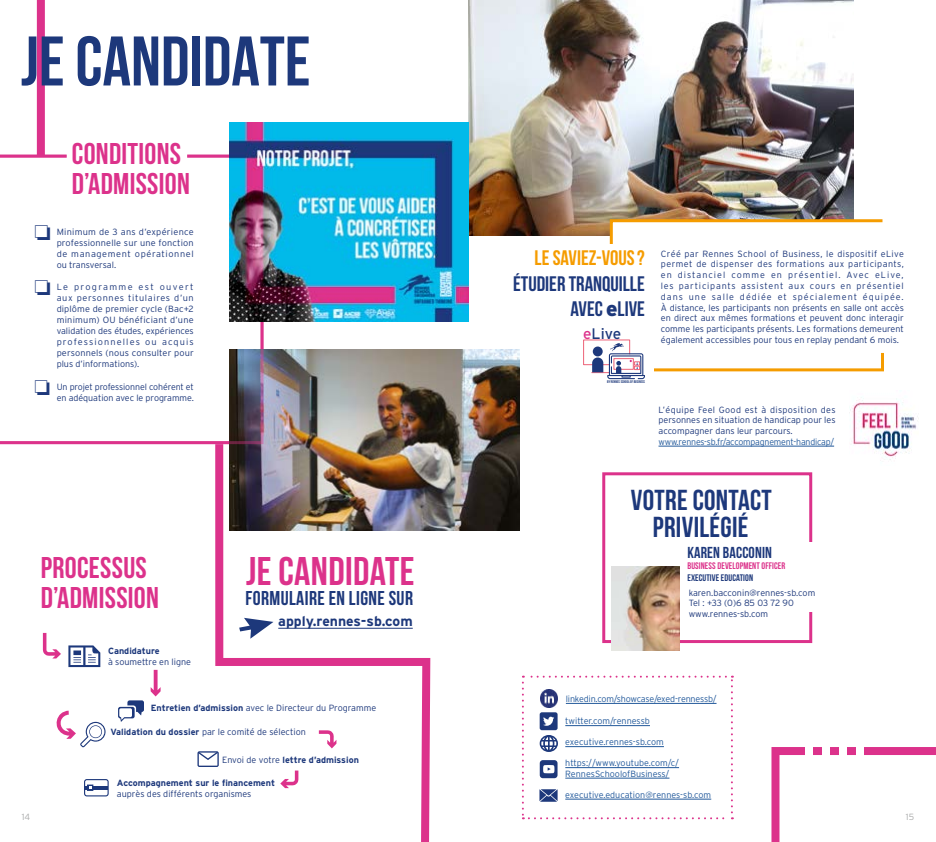
<style>
.page{position:relative;width:936px;height:842px;background:#fff}
.page>*{position:absolute;margin:0;border:0;box-sizing:border-box;transform-origin:0 0}
.t1{font:700 70px "Bebas Neue";color:#1d387b}
.t2{font:700 40px "Bebas Neue";letter-spacing:.01em;color:#dc328b}
.t3{font:700 30px/30px "Bebas Neue";letter-spacing:.01em;color:#dc328b}
.t4{font:700 28.9px/27.1px "Bebas Neue";letter-spacing:.01em;color:#1d387b;text-align:center}
.t5{font:700 21px/25.2px "Bebas Neue";color:#1d387b;text-align:right}
.t6{font:700 21px "Bebas Neue";color:#f59c00}
.t7{font:700 20px "Bebas Neue";letter-spacing:.02em;color:#1d387b}
.t8{font:700 15.9px "Bebas Neue";letter-spacing:.01em;color:#1d387b}
.t9{font:15.2px "Interstate";color:#1d387b}
.t10{font:700 14px "Interstate";color:#1d387b}
.t11{font:700 9.5px "Bebas Neue";letter-spacing:.01em;color:#dc328b}
.t12{font:700 9.5px "Bebas Neue";letter-spacing:.01em;color:#1d387b}
.t13{font:300 9px/10.8px "Interstate";color:#1d387b;text-align:justify}
.t14{font:300 9px/10.5px "Interstate";letter-spacing:-.015em;color:#22599b}
.t15{font:700 9px "Interstate";color:#1d387b}
.t16{font:300 9px "Interstate";color:#abacac}
.t17{font:3.9px "Bebas Neue";color:#1d387b}
.s1{font-weight:700}
.s2{font-weight:300}
.s3{font-family:"Interstate";font-weight:900}
.s4{color:#dc328b}
</style>
<div class="page">
<img style="left:849px;top:398px;width:69px;height:62px">
<img style="left:468px;top:0;width:385px;height:235px">
<div style="left:37px;top:0;width:8px;height:414px;background:#dc328b"></div>
<svg style="left:215px;top:446px;width:219px;height:396px"></svg>
<svg style="left:280px;top:770px;width:18px;height:18px"></svg>
<svg style="left:319px;top:730px;width:17px;height:18px"></svg>
<svg style="left:151px;top:670px;width:10px;height:26px"></svg>
<svg style="left:197px;top:751px;width:22px;height:16px"></svg>
<svg style="left:56px;top:711px;width:49px;height:36px"></svg>
<svg style="left:84px;top:779px;width:25px;height:17px"></svg>
<svg style="left:68px;top:645px;width:32px;height:22px"></svg>
<svg style="left:118px;top:700px;width:26px;height:22px"></svg>
<svg style="left:43px;top:633px;width:18px;height:25px"></svg>
<svg style="left:608px;top:218px;width:276px;height:154px"></svg>
<div style="left:476px;top:244px;width:177px;height:77px;background:#fff"></div>
<img style="left:230px;top:349px;width:289px;height:181px">
<hr style="left:278px;top:628px;width:135px;height:1px;background:#1d387b">
<svg style="left:239px;top:618px;width:34px;height:21px"></svg>
<svg style="left:771px;top:747px;width:164px;height:95px"></svg>
<svg style="left:522px;top:676px;width:210px;height:143px"></svg>
<div style="left:855px;top:735px;width:8px;height:25px;background:#fff"></div>
<div style="left:821px;top:735px;width:8px;height:25px;background:#fff"></div>
<div style="left:838px;top:735px;width:8px;height:25px;background:#fff"></div>
<div style="left:805px;top:735px;width:8px;height:25px;background:#fff"></div>
<svg style="left:0;top:153px;width:264px;height:293px"></svg>
<div style="left:569px;top:321px;width:85px;height:72px;background:#fff"></div>
<svg style="left:583px;top:339px;width:62px;height:40px"></svg>
<img style="left:230px;top:123px;width:238px;height:198px">
<div style="left:602px;top:472px;width:210px;height:171px;background:#fff;border:3px solid #dc328b"></div>
<img style="left:611px;top:567px;width:69px;height:83px">
<div style="left:687px;top:542px;width:144px;height:69px;background:#fff"></div>
<hr style="left:658px;top:446px;width:176px;height:1px;background:#22599b">
<svg style="left:35px;top:225px;width:15px;height:15px"></svg>
<svg style="left:35px;top:280px;width:15px;height:15px"></svg>
<svg style="left:35px;top:380px;width:15px;height:14px"></svg>
<h1 class="t1" style="left:21px;top:23px;width:291px">JE CANDIDATE</h1>
<h3 class="t3" style="left:72px;top:138px;width:119px">CONDITIONS<br>D’ADMISSION</h3>
<p class="t13" style="left:57px;top:226px;width:139px">Minimum de 3 ans d’expérience professionnelle sur une fonction de management opérationnel ou transversal.</p>
<p class="t13" style="left:57px;top:281px;width:139px">Le programme est ouvert aux personnes titulaires d’un diplôme de premier cycle (Bac+2 minimum) OU bénéficiant d’une validation des études, expériences professionnelles ou acquis personnels (nous consulter pour plus d’informations).</p>
<p class="t13" style="left:57px;top:381px;width:139px">Un projet professionnel cohérent et en adéquation avec le programme.</p>
<h3 class="t3" style="left:41px;top:552px;width:119px">PROCESSUS<br>D’ADMISSION</h3>
<p class="t15" style="left:108px;top:645px;width:53px">Candidature</p>
<p class="t13" style="left:108px;top:656px;width:84px">à soumettre en ligne</p>
<h2 class="t2" style="left:246px;top:549px;width:170px">JE CANDIDATE</h2>
<h3 class="t10" style="left:278px;top:614px;width:136px">apply.rennes-sb.com</h3>
<h3 class="t7" style="left:245px;top:587px;width:169px">FORMULAIRE EN LIGNE SUR</h3>
<p class="t13" style="left:151px;top:702px;width:227px"><span class="s1">Entretien d’admission</span> avec le Directeur du Programme</p>
<p class="t13" style="left:110px;top:726px;width:197px"><span class="s1">Validation du dossier</span> par le comité de sélection</p>
<p class="t15" style="left:222px;top:754px;width:138px"><span class="s2">Envoi de votre</span> lettre d’admission</p>
<p class="t15" style="left:117px;top:777px;width:160px">Accompagnement sur le financement</p>
<p class="t13" style="left:117px;top:788px;width:136px">auprès des différents organismes</p>
<h3 class="t6" style="left:534px;top:247px;width:112px">LE SAVIEZ-VOUS?</h3>
<h3 class="t5" style="left:513px;top:270px;width:133px">ÉTUDIER TRANQUILLE<br>AVEC <span class="s3">e</span>LIVE</h3>
<h3 class="t9" style="left:583px;top:324px;width:39px"><span class="s4">e</span>Live</h3>
<p class="t13" style="left:660px;top:248px;width:244px">Créé par Rennes School of Business, le dispositif eLive permet de dispenser des formations aux participants, en distanciel comme en présentiel. Avec eLive, les participants assistent aux cours en présentiel dans une salle dédiée et spécialement équipée.<br>À distance, les participants non présents en salle ont accès en direct aux mêmes formations et peuvent donc interagir comme les participants présents. Les formations demeurent également accessibles pour tous en replay pendant 6 mois.</p>
<p class="t17" style="left:607px;top:380px;width:39px">BY RENNES SCHOOL OF BUSINESS</p>
<p class="t13" style="left:658px;top:404px;width:179px">L’équipe Feel Good est à disposition des personnes en situation de handicap pour les accompagner dans leur parcours.</p>
<p class="t14" style="left:658px;top:436px;width:177px">www.rennes-sb.fr/accompagnement-handicap/</p>
<h3 class="t4" style="left:631px;top:486px;width:142px">VOTRE CONTACT<br>PRIVILÉGIÉ</h3>
<h3 class="t8" style="left:687px;top:544px;width:86px">KAREN BACCONIN</h3>
<p class="t11" style="left:687px;top:561px;width:99px">BUSINESS DEVELOPMENT OFFICER</p>
<p class="t12" style="left:687px;top:572px;width:67px">EXECUTIVE EDUCATION</p>
<p class="t13" style="left:688px;top:587px;width:128px;text-align:left">karen.bacconin@rennes-sb.com<br>Tel : +33 (0)6 85 03 72 90 www.rennes-sb.com</p>
<p class="t14" style="left:566px;top:694px;width:152px">linkedin.com/showcase/exed-rennessb/</p>
<p class="t14" style="left:565px;top:716px;width:86px">twitter.com/rennessb</p>
<p class="t14" style="left:565px;top:737px;width:100px">executive.rennes-sb.com</p>
<p class="t14" style="left:565px;top:758px;width:115px">https://www.youtube.com/c/<br>RennesSchoolofBusiness/</p>
<p class="t14" style="left:565px;top:789px;width:147px">executive.education@rennes-sb.com</p>
<p class="t16" style="left:22px;top:812px;width:10px">14</p>
<p class="t16" style="left:905px;top:812px;width:10px">15</p>
</div>
